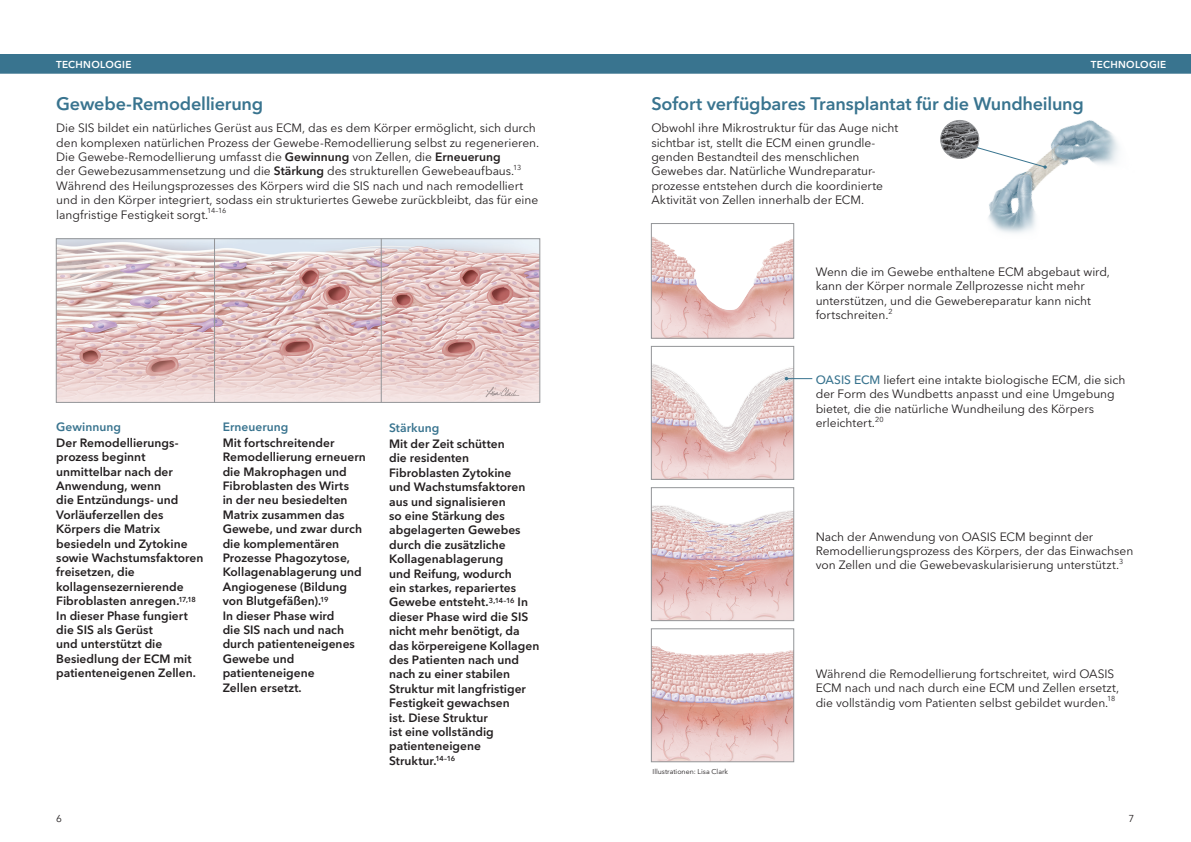
<style>
.page{position:relative;width:1191px;height:842px;background:#fff}
.page>*{position:absolute;margin:0;border:0;box-sizing:border-box;transform-origin:0 0}
.t1{font:600 18px "Avenir Next LT Pro";letter-spacing:-.01em;color:#39748f}
.t2{font:12px/14.4px "Avenir Next LT Pro";letter-spacing:-.005em;color:#231f20}
.t3{font:600 12px/14.4px "Avenir Next LT Pro";color:#231f20}
.t4{font:600 12px "Avenir Next LT Pro";color:#39748f}
.t5{font:600 10px "Avenir Next LT Pro";letter-spacing:.03em;color:#fff}
.t6{font:10px "Avenir Next LT Pro";color:#231f20}
.t7{font:7px "Avenir Next LT Pro";color:#231f20}
.s1{font-weight:600}
.s2{font-weight:500;color:#39748f}
</style>
<div class="page">
<div style="left:587px;top:54px;width:604px;height:20px;background:#39748f"></div>
<div style="left:0;top:54px;width:604px;height:20px;background:#39748f"></div>
<img style="left:58px;top:240px;width:480px;height:161px">
<div style="left:56px;top:238px;width:484px;height:165px;border:1px solid #939598"></div>
<hr style="left:214px;top:238px;width:1px;height:165px;background:#939598">
<hr style="left:381px;top:238px;width:1px;height:165px;background:#939598">
<img style="left:653px;top:364px;width:139px;height:114px">
<div style="left:651px;top:346px;width:143px;height:134px;border:1px solid #939598"></div>
<img style="left:964px;top:120px;width:155px;height:113px">
<svg style="left:949px;top:139px;width:98px;height:30px"></svg>
<img style="left:940px;top:120px;width:38px;height:38px;border-radius:19px">
<div style="left:940px;top:120px;width:39px;height:39px;border:1px solid #939598;border-radius:50%"></div>
<svg style="left:784px;top:377px;width:28px;height:3px"></svg>
<img style="left:653px;top:237px;width:139px;height:99px">
<div style="left:651px;top:223px;width:143px;height:115px;border:1px solid #939598"></div>
<img style="left:653px;top:505px;width:139px;height:114px">
<div style="left:651px;top:487px;width:143px;height:134px;border:1px solid #939598"></div>
<img style="left:653px;top:646px;width:139px;height:114px">
<div style="left:651px;top:628px;width:143px;height:134px;border:1px solid #939598"></div>
<p class="t5" style="left:56px;top:58px;width:77px">TECHNOLOGIE</p>
<h1 class="t1" style="left:56px;top:93px;width:208px">Gewebe-Remodellierung</h1>
<p class="t2" style="left:56px;top:121px;width:483px">Die SIS bildet ein natürliches Gerüst aus ECM, das es dem Körper ermöglicht, sich durch den komplexen natürlichen Prozess der Gewebe-Remodellierung selbst zu regenerieren.<br>Die Gewebe-Remodellierung umfasst die <span class="s1">Gewinnung</span> von Zellen, die <span class="s1">Erneuerung<br></span>der Gewebezusammensetzung und die <span class="s1">Stärkung</span> des strukturellen Gewebeaufbaus.<sup>13<br></sup>Während des Heilungsprozesses des Körpers wird die SIS nach und nach remodelliert und in den Körper integriert, sodass ein strukturiertes Gewebe zurückbleibt, das für eine langfristige Festigkeit sorgt.<sup>14–16</sup></p>
<p class="t4" style="left:56px;top:419px;width:66px">Gewinnung</p>
<p class="t3" style="left:56px;top:435px;width:149px">Der Remodellierungs&shy;prozess beginnt unmittelbar nach der<br>Anwendung, wenn<br>die Entzündungs- und<br>Vorläuferzellen des<br>Körpers die Matrix besiedeln und Zytokine sowie Wachstumsfaktoren freisetzen, die kollagensezernierende<br>Fibroblasten anregen.<sup>17,18<br></sup>In dieser Phase fungiert die SIS als Gerüst<br>und unterstützt die<br>Besiedlung der ECM mit patienteneigenen Zellen.</p>
<p class="t4" style="left:223px;top:419px;width:67px">Erneuerung</p>
<p class="t3" style="left:223px;top:435px;width:144px">Mit fortschreitender<br>Remodellierung erneuern die Makrophagen und<br>Fibroblasten des Wirts<br>in der neu besiedelten<br>Matrix zusammen das<br>Gewebe, und zwar durch die komplementären<br>Prozesse Phagozytose,<br>Kollagenablagerung und<br>Angiogenese (Bildung von Blutgefäßen).<sup>19<br></sup>In dieser Phase wird<br>die SIS nach und nach durch patienteneigenes<br>Gewebe und patienteneigene<br>Zellen ersetzt.</p>
<p class="t4" style="left:389px;top:421px;width:52px">Stärkung</p>
<p class="t3" style="left:389px;top:436px;width:152px">Mit der Zeit schütten<br>die residenten<br>Fibroblasten Zytokine<br>und Wachstumsfaktoren aus und signalisieren<br>so eine Stärkung des abgelagerten Gewebes durch die zusätzliche<br>Kollagenablagerung<br>und Reifung, wodurch<br>ein starkes, repariertes<br>Gewebe entsteht.<sup>3,14–16</sup> In dieser Phase wird die SIS nicht mehr benötigt, da das körpereigene Kollagen des Patienten nach und nach zu einer stabilen<br>Struktur mit langfristiger<br>Festigkeit gewachsen<br>ist. Diese Struktur<br>ist eine vollständig patienteneigene<br>Struktur.<sup>14–16</sup></p>
<p class="t5" style="left:1090px;top:58px;width:77px">TECHNOLOGIE</p>
<h1 class="t1" style="left:651px;top:93px;width:434px">Sofort verfügbares Transplantat für die Wundheilung</h1>
<p class="t2" style="left:651px;top:121px;width:248px">Obwohl ihre Mikrostruktur für das Auge nicht sichtbar ist, stellt die ECM einen grundle&shy;genden Bestandteil des menschlichen Gewebes dar. Natürliche Wundreparatur&shy;prozesse entstehen durch die koordinierte Aktivität von Zellen innerhalb der ECM.</p>
<p class="t2" style="left:815px;top:264px;width:296px">Wenn die im Gewebe enthaltene ECM abgebaut wird, kann der Körper normale Zellprozesse nicht mehr unterstützen, und die Gewebereparatur kann nicht fortschreiten. <sup>2</sup></p>
<p class="t2" style="left:815px;top:373px;width:311px"><span class="s2">OASIS ECM</span> liefert eine intakte biologische ECM, die sich der Form des Wundbetts anpasst und eine Umgebung bietet, die die natürliche Wundheilung des Körpers erleichtert. <sup>20</sup></p>
<p class="t2" style="left:815px;top:529px;width:319px">Nach der Anwendung von OASIS ECM beginnt der<br>Remodellierungsprozess des Körpers, der das Einwachsen von Zellen und die Gewebevaskularisierung unterstützt. <sup>3</sup></p>
<p class="t7" style="left:652px;top:768px;width:77px">Illustrationen: Lisa Clark</p>
<p class="t2" style="left:815px;top:666px;width:305px">Während die Remodellierung fortschreitet, wird OASIS<br>ECM nach und nach durch eine ECM und Zellen ersetzt, die vollständig vom Patienten selbst gebildet wurden.<sup>18</sup></p>
<p class="t6" style="left:56px;top:813px;width:7px">6</p>
<p class="t6" style="left:1128px;top:813px;width:7px">7</p>
</div>
